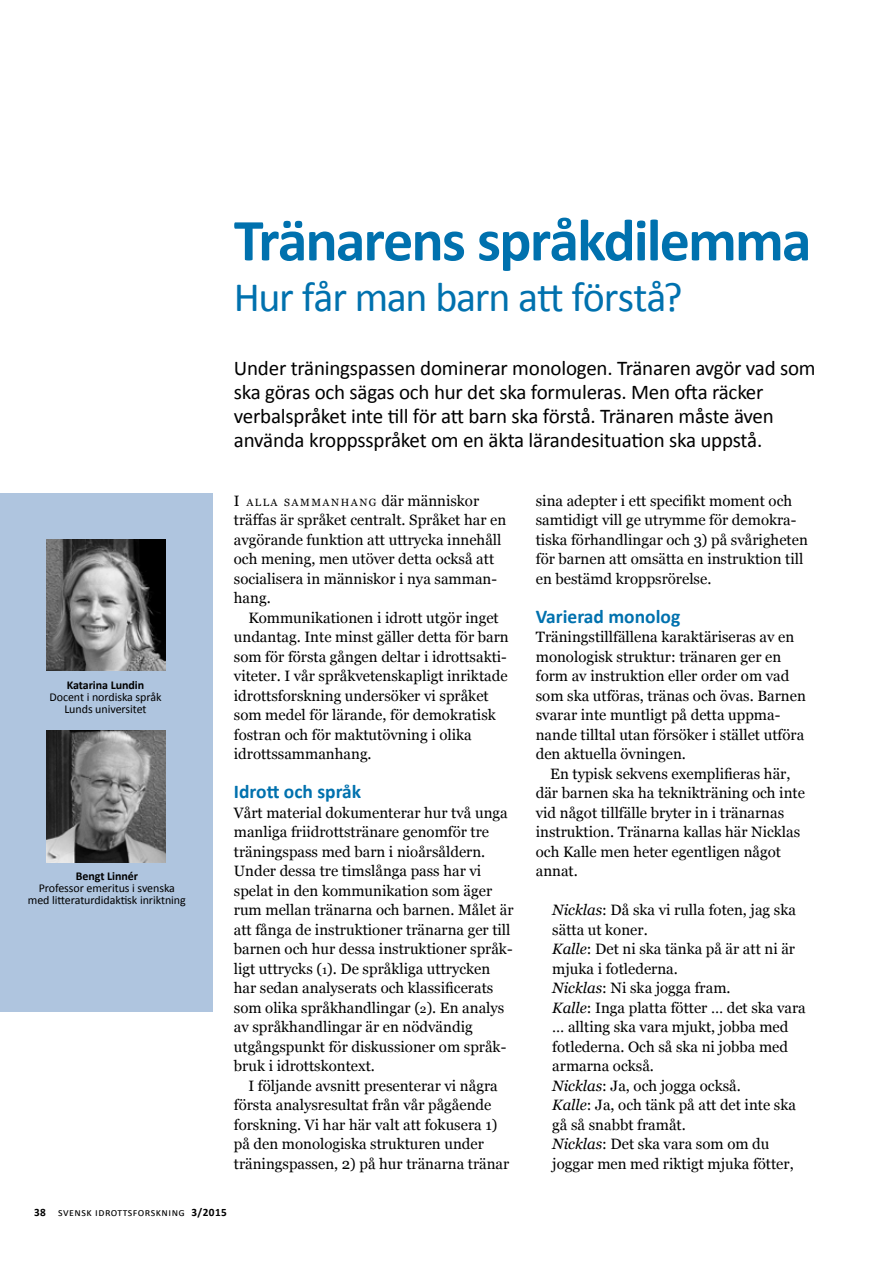
<style>
.page{position:relative;width:893px;height:1263px;background:#fff}
.page>*{position:absolute;margin:0;border:0;box-sizing:border-box;transform-origin:0 0}
.t1{font:700 60px "Calibri";letter-spacing:-.03em;color:#0071ae}
.t2{font:42px "Calibri";letter-spacing:-.035em;color:#0071ae}
.t3{font:21px/24px "Calibri";letter-spacing:-.01em;color:#000}
.t4{font:700 19.5px "Calibri";color:#0071ae}
.t5{font:15px/19.5px "Georgia";color:#000}
.t6{font:12px/12px "Calibri";letter-spacing:-.005em;color:#000;text-align:center}
.t7{font:700 12px "Calibri";letter-spacing:-.005em;color:#000}
.t8{font:11.25px "Calibri";letter-spacing:.04em;color:#000}
.t9{font:10.5px "Georgia";letter-spacing:.145em;color:#000}
.s1{font-size:15px}
.s2{font-size:12px}
.s3{font-style:italic}
.s4{font-weight:700}
</style>
<div class="page">
<div style="left:0;top:493px;width:213px;height:518px;background:#afc5df"></div>
<img style="left:47px;top:539px;width:119px;height:132px">
<img style="left:47px;top:731px;width:119px;height:131px">
<h1 class="t1" style="left:234px;top:203px;width:579px">Tränarens språkdilemma</h1>
<h2 class="t2" style="left:234px;top:271px;width:450px">Hur får man barn att förstå?</h2>
<p class="t7" style="left:67px;top:677px;width:79px">Katarina Lundin</p>
<p class="t6" style="left:49px;top:690px;width:114px">Docent i nordiska språk<br>Lunds universitet</p>
<p class="t7" style="left:76px;top:868px;width:64px">Bengt Linnér</p>
<p class="t6" style="left:28px;top:881px;width:160px">Professor emeritus i svenska med litteraturdidaktisk inriktning</p>
<p class="t3" style="left:234px;top:355px;width:583px">Under träningspassen dominerar monologen. Tränaren avgör vad som ska göras och sägas och hur det ska formuleras. Men ofta räcker verbalspråket inte till för att barn ska förstå. Tränaren måste även använda kroppsspråket om en äkta lärandesituation ska uppstå.</p>
<p class="t9" style="left:234px;top:494px;width:247px"><span class="s1">I</span> ALLA SAMMANHANG <span class="s1">där människor</span></p>
<p class="t5" style="left:234px;top:509px;width:274px">träffas är språket centralt. Språket har en avgörande funktion att uttrycka innehåll och mening, men utöver detta också att socialisera in människor i nya samman&shy;hang.</p>
<p class="t5" style="left:234px;top:607px;width:276px;text-indent:14px">Kommunikationen i idrott utgör inget undantag. Inte minst gäller detta för barn som för första gången deltar i idrottsakti&shy;viteter. I vår språkvetenskapligt inriktade idrottsforskning undersöker vi språket som medel för lärande, för demokratisk fostran och för maktutövning i olika idrottssammanhang.</p>
<h3 class="t4" style="left:234px;top:779px;width:129px">Idrott och språk</h3>
<p class="t5" style="left:234px;top:802px;width:281px">Vårt material dokumenterar hur två unga manliga friidrottstränare genomför tre träningspass med barn i nioårsåldern.<br>Under dessa tre timslånga pass har vi spelat in den kommunikation som äger rum mellan tränarna och barnen. Målet är att fånga de instruktioner tränarna ger till barnen och hur dessa instruktioner språk&shy;ligt uttrycks (<span class="s2">1</span>). De språkliga uttrycken har sedan analyserats och klassificerats som olika språkhandlingar (<span class="s2">2</span>). En analys av språkhandlingar är en nödvändig utgångspunkt för diskussioner om språk&shy;bruk i idrottskontext.</p>
<p class="t5" style="left:234px;top:1075px;width:277px;text-indent:14px">I följande avsnitt presenterar vi några första analysresultat från vår pågående forskning. Vi har här valt att fokusera 1) på den monologiska strukturen under träningspassen, 2) på hur tränarna tränar</p>
<p class="t5" style="left:536px;top:490px;width:274px">sina adepter i ett specifikt moment och samtidigt vill ge utrymme för demokra&shy;tiska förhandlingar och 3) på svårigheten för barnen att omsätta en instruktion till en bestämd kroppsrörelse.</p>
<h3 class="t4" style="left:536px;top:604px;width:146px">Varierad monolog</h3>
<p class="t5" style="left:536px;top:626px;width:272px">Träningstillfällena karaktäriseras av en monologisk struktur: tränaren ger en form av instruktion eller order om vad som ska utföras, tränas och övas. Barnen svarar inte muntligt på detta uppma&shy;nande tilltal utan försöker i stället utföra den aktuella övningen.</p>
<p class="t5" style="left:536px;top:763px;width:271px;text-indent:14px">En typisk sekvens exemplifieras här, där barnen ska ha teknikträning och inte vid något tillfälle bryter in i tränarnas instruktion. Tränarna kallas här Nicklas och Kalle men heter egentligen något annat.</p>
<p class="t5" style="left:552px;top:899px;width:255px"><span class="s3">Nicklas</span>: Då ska vi rulla foten, jag ska sätta ut koner.<br><span class="s3">Kalle</span>: Det ni ska tänka på är att ni är mjuka i fotlederna.<br><span class="s3">Nicklas</span>: Ni ska jogga fram.<br><span class="s3">Kalle</span>: Inga platta fötter … det ska vara … allting ska vara mjukt, jobba med fotlederna. Och så ska ni jobba med armarna också.<br><span class="s3">Nicklas</span>: Ja, och jogga också.<br><span class="s3">Kalle</span>: Ja, och tänk på att det inte ska gå så snabbt framåt.<br><span class="s3">Nicklas</span>: Det ska vara som om du joggar men med riktigt mjuka fötter,</p>
<p class="t8" style="left:34px;top:1205px;width:194px"><span class="s4">38</span> svensk idrottsforskning <span class="s4">3/2015</span></p>
</div>
